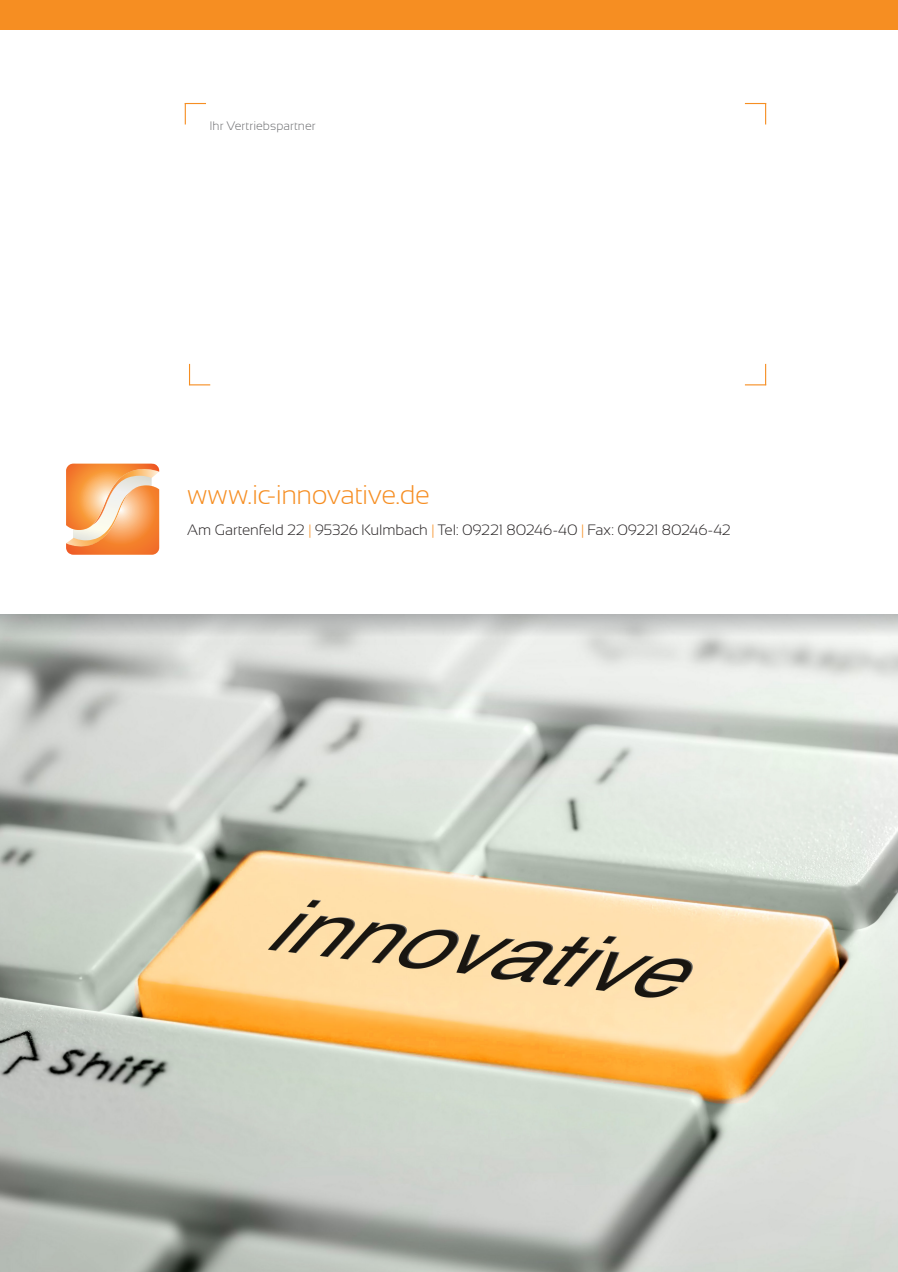
<style>
.page{position:relative;width:898px;height:1272px;background:#fff}
.page>*{position:absolute;margin:0;border:0;box-sizing:border-box;transform-origin:0 0}
.t1{font:300 27px "Sansation";letter-spacing:-.015em;color:#f68e22}
.t2{font:300 15px "Sansation";letter-spacing:-.01em;color:#231f20}
.t3{font:300 12.3px "Sansation";letter-spacing:.005em;color:#6c6d70}
.s1{color:#f68e22}
</style>
<div class="page">
<img style="left:0;top:645px;width:897px;height:626px">
<svg style="left:0;top:614px;width:897px;height:31px;background:#ced0ce"></svg>
<svg style="left:185px;top:103px;width:21px;height:21px"></svg>
<svg style="left:744px;top:103px;width:21px;height:2px"></svg>
<svg style="left:189px;top:364px;width:21px;height:21px"></svg>
<svg style="left:744px;top:384px;width:21px;height:1px"></svg>
<svg style="left:66px;top:463px;width:93px;height:91px;background:#f5aa6d"></svg>
<div style="left:0;top:0;width:897px;height:30px;background:#f68e22"></div>
<p class="t3" style="left:209px;top:119px;width:108px">Ihr Vertriebspartner</p>
<p class="t1" style="left:187px;top:479px;width:244px">www.ic-innovative.de</p>
<p class="t2" style="left:187px;top:521px;width:545px">Am Gartenfeld 22 <span class="s1">|</span> 95326 Kulmbach <span class="s1">|</span> Tel: 09221 80246-40 <span class="s1">|</span> Fax: 09221 80246-42</p>
</div>
